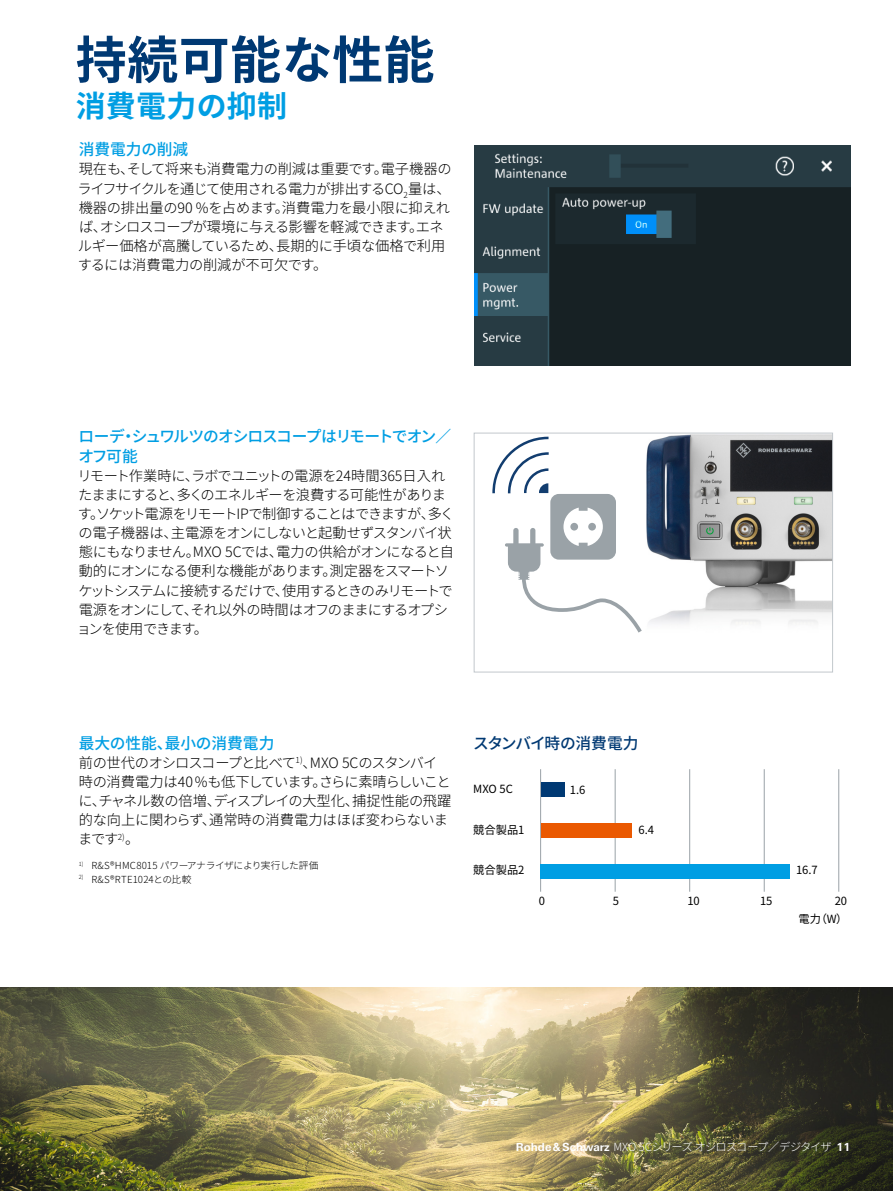
<style>
.page{position:relative;width:893px;height:1191px;background:#fff}
.page>*{position:absolute;margin:0;border:0;box-sizing:border-box;transform-origin:0 0}
.Seiten_Headline_34Pt_blau_IVZ{font:700 51px "Source Han Sans JP";letter-spacing:.01em;color:#003973}
.Seiten_Headline_20Pt_cyan{font:700 30px "Source Han Sans JP";letter-spacing:.01em;color:#009ee3}
.Absatzfett_cyan{font:500 15.75px/19.2px "Source Han Sans JP";letter-spacing:-.075em;color:#009ee3}
.Absatzfett_cyan-2{font:500 15.75px "Source Han Sans JP";color:#009ee3}
.Grafik_Tabelle_Überschrift{font:500 15.75px "Source Han Sans JP";letter-spacing:-.04em;color:#003973}
.Haupttext_ohne_Abstand{font:300 14.25px/19.2px "Source Han Sans JP";letter-spacing:-.035em;color:#000}
.Haupttext_ohne_Abstand-2{font:300 14.25px/19.2px "Source Han Sans JP";letter-spacing:-.055em;color:#000}
.Grafiktext_ohne_Raster{font:11.25px "Source Han Sans JP";color:#000}
.t1{font:300 11.25px "Source Han Sans JP";letter-spacing:-.075em;color:#fff}
.Fussnote{font:300 9.75px "Source Han Sans JP";letter-spacing:-.01em;color:#000}
.s1{font-family:"Linotype Univers 630";font-weight:700}
</style>
<div class="page">
<img style="left:0;top:988px;width:893px;height:203px">
<img style="left:474px;top:146px;width:376px;height:220px">
<hr style="left:615px;top:769px;width:1px;height:122px;background:#9aa2a7">
<hr style="left:540px;top:769px;width:1px;height:122px;background:#9aa2a7">
<hr style="left:689px;top:769px;width:1px;height:122px;background:#9aa2a7">
<hr style="left:838px;top:769px;width:1px;height:122px;background:#9aa2a7">
<hr style="left:764px;top:769px;width:1px;height:122px;background:#9aa2a7">
<div style="left:541px;top:823px;width:90px;height:14px;background:#ea5901"></div>
<div style="left:541px;top:864px;width:249px;height:14px;background:#009ee3"></div>
<div style="left:541px;top:782px;width:23px;height:15px;background:#003973"></div>
<img style="left:646px;top:435px;width:185px;height:189px">
<svg style="left:492px;top:437px;width:150px;height:196px"></svg>
<div style="left:474px;top:433px;width:359px;height:239px;border:1px solid #c2c8cc"></div>
<p class="Seiten_Headline_34Pt_blau_IVZ" style="left:76px;top:31px;width:360px">持続可能な性能</p>
<p class="Seiten_Headline_20Pt_cyan" style="left:76px;top:89px;width:213px">消費電力の抑制</p>
<p class="Absatzfett_cyan-2" style="left:79px;top:141px;width:111px">消費電力の削減</p>
<p class="Haupttext_ohne_Abstand" style="left:78px;top:160px;width:376px">現在も、そして将来も消費電力の削減は重要です。電子機器のライフサイクルを通じて使用される電力が排出するCO<sub>2</sub>量は、機器の排出量の90 %を占めます。消費電力を最小限に抑えれば、オシロスコープが環境に与える影響を軽減できます。エネルギー価格が高騰しているため、長期的に手頃な価格で利用するには消費電力の削減が不可欠です。</p>
<p class="Absatzfett_cyan" style="left:78px;top:427px;width:374px">ローデ・シュワルツのオシロスコープはリモートでオン／オフ可能</p>
<p class="Haupttext_ohne_Abstand-2" style="left:77px;top:466px;width:379px">リモート作業時に、ラボでユニットの電源を24時間365日入れたままにすると、多くのエネルギーを浪費する可能性があります。ソケット電源をリモートIPで制御することはできますが、多くの電子機器は、主電源をオンにしないと起動せずスタンバイ状態にもなりません。MXO 5Cでは、電力の供給がオンになると自動的にオンになる便利な機能があります。測定器をスマートソケットシステムに接続するだけで、使用するときのみリモートで電源をオンにして、それ以外の時間はオフのままにするオプションを使用できます。</p>
<p class="Absatzfett_cyan-2" style="left:79px;top:734px;width:197px">最大の性能、最小の消費電力</p>
<p class="Haupttext_ohne_Abstand" style="left:78px;top:753px;width:375px">前の世代のオシロスコープと比べて<sup>1)</sup>、MXO 5Cのスタンバイ時の消費電力は40 %も低下しています。さらに素晴らしいことに、チャネル数の倍増、ディスプレイの大型化、捕捉性能の飛躍的な向上に関わらず、通常時の消費電力はほぼ変わらないままです<sup>2)</sup>。</p>
<p class="Fussnote" style="left:79px;top:860px;width:242px"><sup>1)</sup> R&amp;S®HMC8015 パワーアナライザにより実行した評価</p>
<p class="Fussnote" style="left:79px;top:873px;width:114px"><sup>2)</sup> R&amp;S®RTE1024との比較</p>
<p class="Grafik_Tabelle_Überschrift" style="left:473px;top:734px;width:167px">スタンバイ時の消費電力</p>
<p class="Grafiktext_ohne_Raster" style="left:570px;top:783px;width:17px">1.6</p>
<p class="Grafiktext_ohne_Raster" style="left:473px;top:782px;width:41px">MXO 5C</p>
<p class="Grafiktext_ohne_Raster" style="left:473px;top:823px;width:53px">競合製品1</p>
<p class="Grafiktext_ohne_Raster" style="left:473px;top:863px;width:53px">競合製品2</p>
<p class="Grafiktext_ohne_Raster" style="left:639px;top:823px;width:17px">6.4</p>
<p class="Grafiktext_ohne_Raster" style="left:796px;top:864px;width:23px">16.7</p>
<p class="Grafiktext_ohne_Raster" style="left:539px;top:894px;width:8px">0</p>
<p class="Grafiktext_ohne_Raster" style="left:613px;top:894px;width:8px">5</p>
<p class="Grafiktext_ohne_Raster" style="left:687px;top:894px;width:14px">10</p>
<p class="Grafiktext_ohne_Raster" style="left:760px;top:894px;width:14px">15</p>
<p class="Grafiktext_ohne_Raster" style="left:835px;top:894px;width:14px">20</p>
<p class="Grafiktext_ohne_Raster" style="left:799px;top:912px;width:50px">電力（W）</p>
<p class="t1" style="left:516px;top:1140px;width:336px"><span class="s1">Rohde&amp;Schwarz</span> MXO 5Cシリーズオシロスコープ／デジタイザ <span class="s1">11</span></p>
</div>
